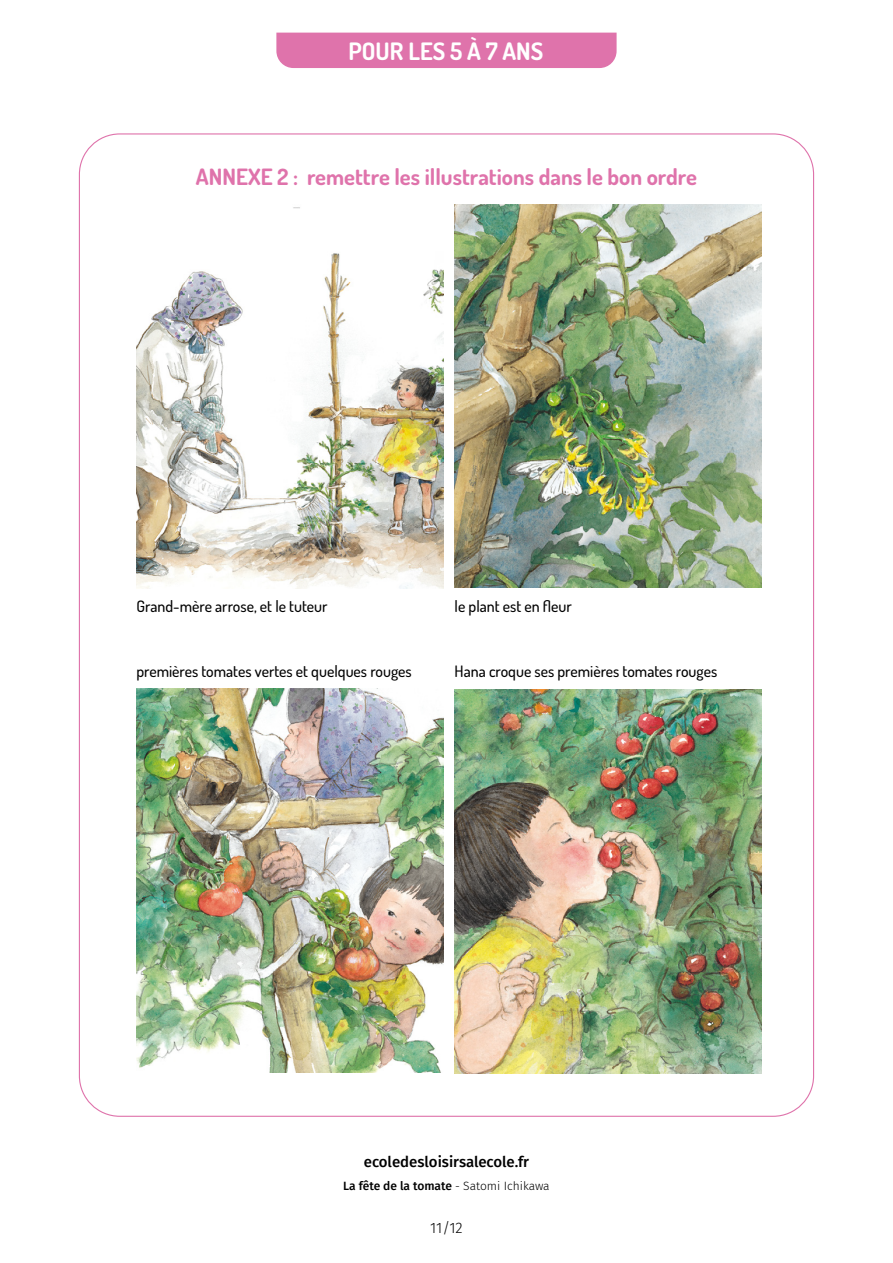
<style>
.page{position:relative;width:893px;height:1263px;background:#fff}
.page>*{position:absolute;margin:0;border:0;box-sizing:border-box;transform-origin:0 0}
.t1{font:700 24px "Dosis";color:#fff}
.t2{font:700 22.5px "Dosis";color:#df73ab}
.t3{font:500 15.75px "Dosis";color:#000}
.t4{font:500 15px "Fira Sans";color:#000}
.t5{font:300 15px "Fira Sans";color:#000}
.t6{font:500 12px "Fira Sans";letter-spacing:-.005em;color:#000}
.s1{font-weight:300}
</style>
<div class="page">
<img style="left:136px;top:207px;width:307px;height:381px">
<img style="left:455px;top:204px;width:306px;height:384px">
<img style="left:136px;top:689px;width:307px;height:383px">
<img style="left:455px;top:689px;width:306px;height:384px">
<div style="left:276px;top:33px;width:341px;height:35px;background:#df73ab"></div>
<h1 class="t1" style="left:349px;top:35px;width:196px">POUR LES 5 À 7 ANS</h1>
<h2 class="t2" style="left:196px;top:162px;width:502px">ANNEXE 2 : remettre les illustrations dans le bon ordre</h2>
<p class="t3" style="left:136px;top:596px;width:193px">Grand-mère arrose, et le tuteur</p>
<p class="t3" style="left:455px;top:596px;width:119px">le plant est en fleur</p>
<p class="t3" style="left:136px;top:661px;width:277px">premières tomates vertes et quelques rouges</p>
<p class="t3" style="left:455px;top:661px;width:264px">Hana croque ses premières tomates rouges</p>
<p class="t4" style="left:364px;top:1150px;width:167px">ecoledesloisirsalecole.fr</p>
<p class="t6" style="left:343px;top:1176px;width:208px">La fête de la tomate <span class="s1">- Satomi Ichikawa</span></p>
<p class="t5" style="left:430px;top:1217px;width:34px">11/12</p>
</div>
